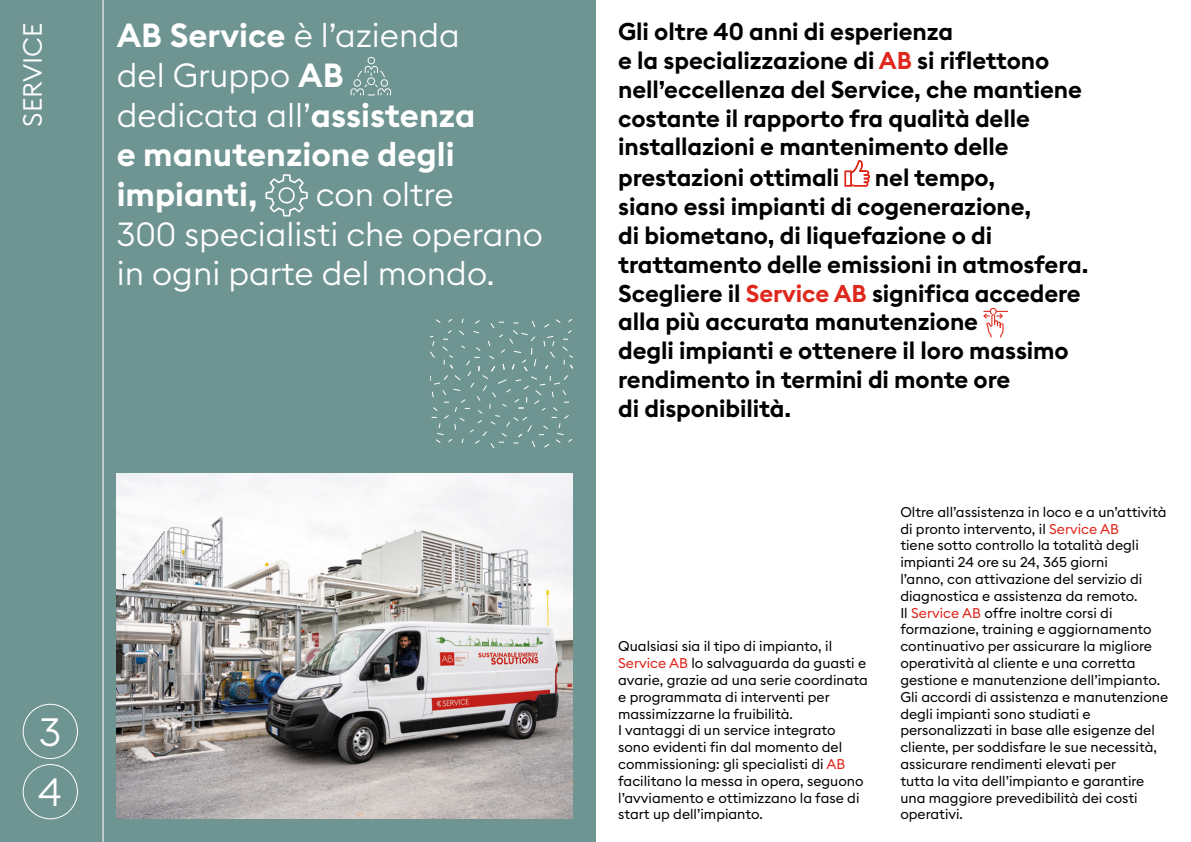
<style>
.page{position:relative;width:1191px;height:842px;background:#fff}
.page>*{position:absolute;margin:0;border:0;box-sizing:border-box;transform-origin:0 0}
.t1{font:300 39px/60.2px "Euclid Square";color:#fff}
.t2{font:600 33px/39.6px "Euclid Square";color:#fff}
.t3{font:300 33px/39.6px "Euclid Square";color:#fff}
.t4{font:300 26px "Euclid Square";color:#fff}
.t5{font:600 24px/28.8px "Euclid Square";letter-spacing:-.005em;color:#000}
.t6{font:14px/16.8px "Euclid Square";color:#000}
.s1{font-weight:300}
.s2{color:#df271c}
</style>
<div class="page">
<div style="left:0;top:0;width:595px;height:842px;background:#6f9593"></div>
<img style="left:117px;top:473px;width:456px;height:345px">
<hr style="left:103px;top:0;width:1px;height:842px;background:#fff">
<svg style="left:431px;top:319px;width:142px;height:128px"></svg>
<div style="left:23px;top:704px;width:55px;height:55px;border:1px solid #fff;border-radius:50%"></div>
<div style="left:23px;top:764px;width:55px;height:55px;border:1px solid #fff;border-radius:50%"></div>
<svg style="left:350px;top:57px;width:41px;height:39px"></svg>
<svg style="left:265px;top:174px;width:43px;height:43px"></svg>
<svg style="left:844px;top:160px;width:26px;height:27px"></svg>
<svg style="left:983px;top:308px;width:25px;height:30px"></svg>
<h3 class="t4" style="left:16px;top:127px;width:105px;rotate:-90deg">SERVICE</h3>
<h2 class="t2" style="left:117px;top:17px;width:360px">AB Service <span class="s1">è l’azienda del Gruppo</span> AB <span class="s1">dedicata all’</span>assistenza e manutenzione degli impianti,</h2>
<h2 class="t3" style="left:117px;top:174px;width:428px;text-indent:199px">con oltre<br>300 specialisti che operano in ogni parte del mondo.</h2>
<h1 class="t1" style="left:38px;top:701px;width:25px">3<br>4</h1>
<h3 class="t5" style="left:618px;top:18px;width:465px">Gli oltre 40 anni di esperienza<br>e la specializzazione di <span class="s2">AB</span> si riflettono nell’eccellenza del Service, che mantiene costante il rapporto fra qualità delle installazioni e mantenimento delle</h3>
<h3 class="t5" style="left:618px;top:164px;width:223px">prestazioni ottimali</h3>
<p class="t5" style="left:618px;top:164px;width:472px;text-indent:257px">nel tempo,<br>siano essi impianti di cogenerazione,<br>di biometano, di liquefazione o di trattamento delle emissioni in atmosfera.<br>Scegliere il <span class="s2">Service AB</span> significa accedere alla più accurata manutenzione<br>degli impianti e ottenere il loro massimo rendimento in termini di monte ore<br>di disponibilità.</p>
<p class="t6" style="left:618px;top:638px;width:251px">Qualsiasi sia il tipo di impianto, il <span class="s2">Service AB</span> lo salvaguarda da guasti e avarie, grazie ad una serie coordinata e programmata di interventi per massimizzarne la fruibilità.<br>I vantaggi di un service integrato sono evidenti fin dal momento del commissioning: gli specialisti di <span class="s2">AB </span>facilitano la messa in opera, seguono l’avviamento e ottimizzano la fase di start up dell’impianto.</p>
<p class="t6" style="left:900px;top:503px;width:269px">Oltre all’assistenza in loco e a un’attività di pronto intervento, il <span class="s2">Service AB<br></span>tiene sotto controllo la totalità degli impianti 24 ore su 24, 365 giorni<br>l’anno, con attivazione del servizio di diagnostica e assistenza da remoto.<br>Il <span class="s2">Service AB</span> offre inoltre corsi di formazione, training e aggiornamento continuativo per assicurare la migliore operatività al cliente e una corretta gestione e manutenzione dell’impianto.<br>Gli accordi di assistenza e manutenzione degli impianti sono studiati e personalizzati in base alle esigenze del cliente, per soddisfare le sue necessità, assicurare rendimenti elevati per<br>tutta la vita dell’impianto e garantire una maggiore prevedibilità dei costi operativi.</p>
</div>
